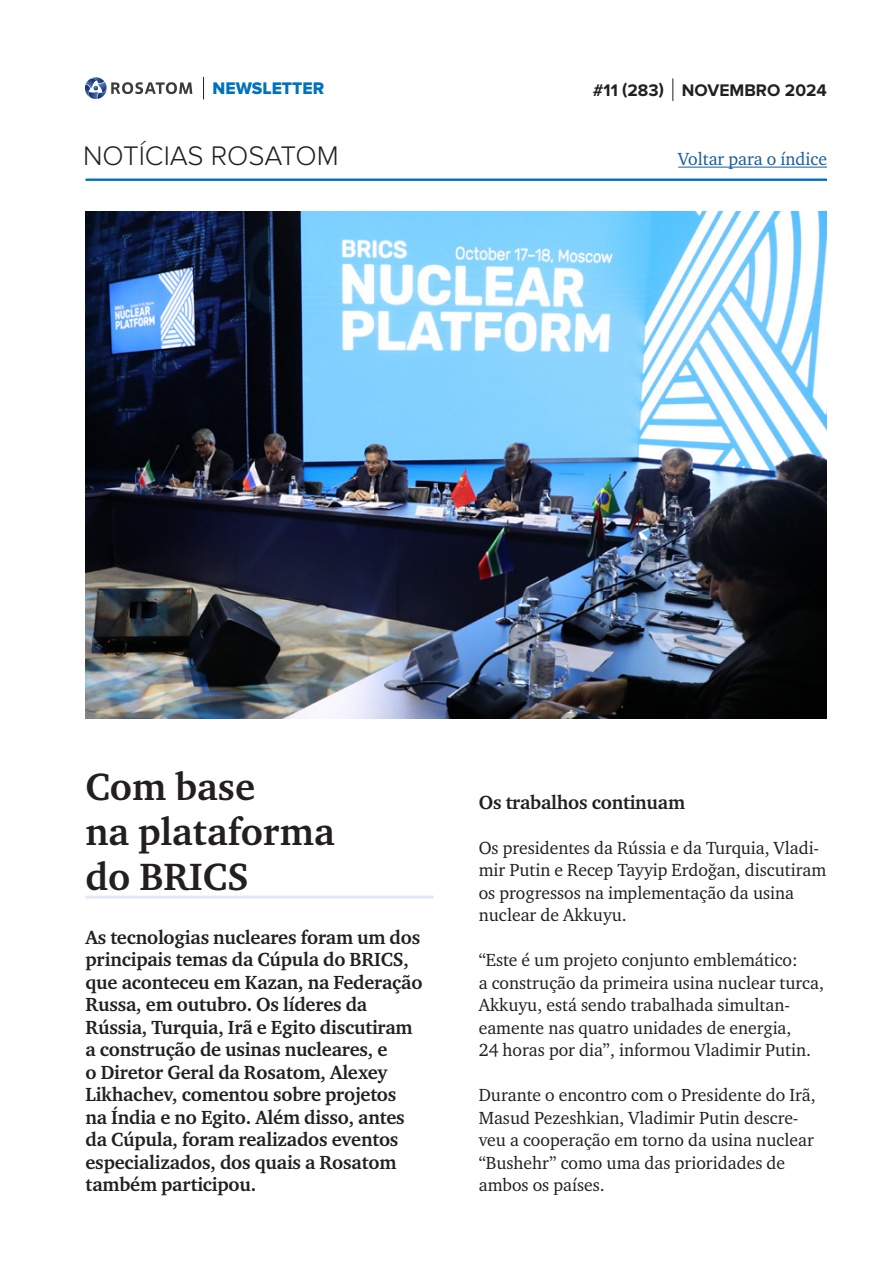
<style>
.page{position:relative;width:893px;height:1263px;background:#fff}
.page>*{position:absolute;margin:0;border:0;box-sizing:border-box;transform-origin:0 0}
.t1{font:700 39px/45px "Charter ITC";color:#231f20}
.t2{font:300 27.9px "Proxima Nova";color:#231f20}
.lead{font:700 19.5px/22.5px "Charter ITC";letter-spacing:-.01em;color:#231f20}
.main_text{font:18px/22.5px "Charter ITC";color:#231f20}
.t3{font:18px "Charter ITC";color:#175d9e}
.t4{font:700 17.4px "Proxima Nova";color:#231f20}
.t5{font:17.4px "Proxima Nova Extrabld";color:#0072bc}
</style>
<div class="page">
<hr style="left:86px;top:179px;width:741px;height:2px;background:#0072bc">
<svg style="left:203px;top:77px;width:1px;height:22px"></svg>
<svg style="left:85px;top:77px;width:107px;height:22px"></svg>
<svg style="left:673px;top:78px;width:1px;height:23px"></svg>
<hr style="left:678px;top:167px;width:149px;height:1px;background:#175d9e">
<hr style="left:86px;top:896px;width:348px;height:3px;background:#e1e9f6">
<img style="left:86px;top:212px;width:741px;height:506px">
<p class="t5" style="left:213px;top:78px;width:113px">NEWSLETTER</p>
<p class="t4" style="left:593px;top:80px;width:236px">#11 (283) NOVEMBRO 2024</p>
<h2 class="t2" style="left:83px;top:140px;width:257px">NOTÍCIAS ROSATOM</h2>
<p class="t3" style="left:678px;top:148px;width:150px">Voltar para o índice</p>
<p class="t1" style="left:86px;top:765px;width:251px">Com base<br>na plataforma do BRICS</p>
<p class="lead" style="left:86px;top:926px;width:338px">As tecnologias nucleares foram um dos principais temas da Cúpula do BRICS, que aconteceu em Kazan, na Federação Russa, em outubro. Os líderes da Rússia, Turquia, Irã e Egito discutiram a construção de usinas nucleares, e<br>o Diretor Geral da Rosatom, Alexey Likhachev, comentou sobre projetos na Índia e no Egito. Além disso, antes da Cúpula, foram realizados eventos especializados, dos quais a Rosatom também participou.</p>
<p class="lead" style="left:479px;top:791px;width:208px">Os trabalhos continuam</p>
<p class="main_text" style="left:479px;top:836px;width:349px">Os presidentes da Rússia e da Turquia, Vladi&shy;mir Putin e Recep Tayyip Erdoğan, discutiram os progressos na implementação da usina nuclear de Akkuyu.</p>
<p class="main_text" style="left:479px;top:949px;width:347px">“Este é um projeto conjunto emblemático:<br>a construção da primeira usina nuclear turca, Akkuyu, está sendo trabalhada simultan&shy;eamente nas quatro unidades de energia,<br>24 horas por dia”, informou Vladimir Putin.</p>
<p class="main_text" style="left:479px;top:1084px;width:338px">Durante o encontro com o Presidente do Irã, Masud Pezeshkian, Vladimir Putin descre&shy;veu a cooperação em torno da usina nuclear “Bushehr” como uma das prioridades de ambos os países.</p>
</div>
